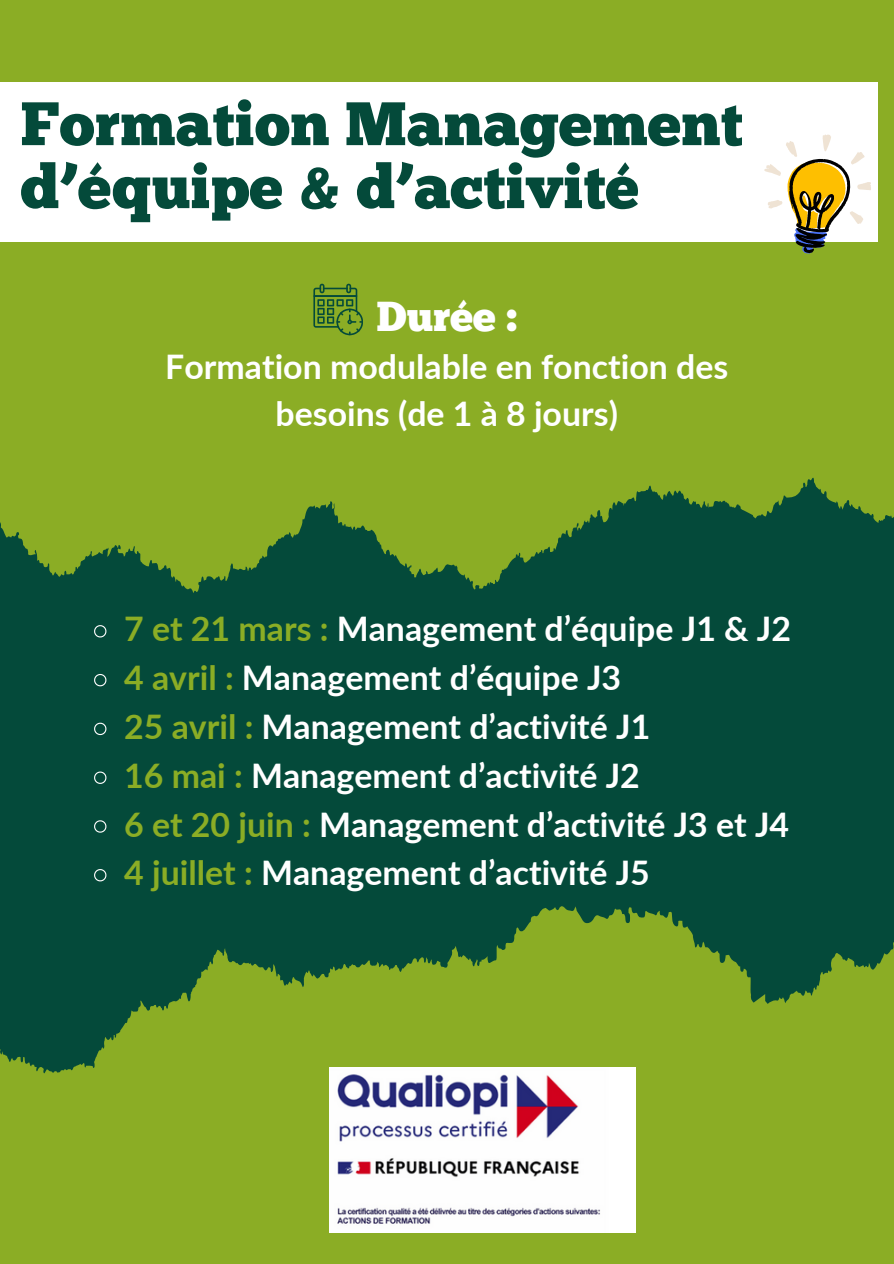
<style>
.page{position:relative;width:894px;height:1264px;background:#fff}
.page>*{position:absolute;margin:0;border:0;box-sizing:border-box;transform-origin:0 0}
.t1{font:61.2px/63px "Chunk Five";color:#044a3a}
.t2{font:41.85px "Chunk Five";color:#fff}
.t3{font:700 33.9px/47.2px "Lato";color:#fff;text-align:center}
.s1{color:#8bad25}
</style>
<div class="page">
<div style="left:0;top:0;width:893px;height:1263px;background:#8bad25"></div>
<div style="left:0;top:82px;width:877px;height:159px;background:#fff"></div>
<svg style="left:763px;top:134px;width:109px;height:120px"></svg>
<svg style="left:313px;top:284px;width:50px;height:51px"></svg>
<svg style="left:0;top:477px;width:893px;height:596px;fill:#044a3a"></svg>
<img style="left:329px;top:1067px;width:306px;height:164px">
<svg style="left:93px;top:624px;width:14px;height:14px"></svg>
<svg style="left:93px;top:673px;width:14px;height:14px"></svg>
<svg style="left:93px;top:722px;width:14px;height:13px"></svg>
<svg style="left:93px;top:770px;width:14px;height:14px"></svg>
<svg style="left:93px;top:819px;width:14px;height:14px"></svg>
<svg style="left:93px;top:868px;width:14px;height:14px"></svg>
<h1 class="t1" style="left:20px;top:98px;width:723px">Formation Management d’équipe &amp; d’activité</h1>
<p class="t2" style="left:376px;top:300px;width:142px">Durée :</p>
<p class="t3" style="left:165px;top:342px;width:564px">Formation modulable en fonction des besoins (de 1 à 8 jours)</p>
<p class="t3" style="left:124px;top:604px;width:668px"><span class="s1">7 et 21 mars :</span> Management d’équipe J1 &amp; J2</p>
<h2 class="t3" style="left:124px;top:653px;width:498px"><span class="s1">4 avril :</span> Management d’équipe J3</h2>
<h3 class="t3" style="left:124px;top:702px;width:527px"><span class="s1">25 avril :</span> Management d’activité J1</h3>
<p class="t3" style="left:124px;top:751px;width:517px"><span class="s1">16 mai :</span> Management d’activité J2</p>
<p class="t3" style="left:124px;top:799px;width:666px"><span class="s1">6 et 20 juin :</span> Management d’activité J3 et J4</p>
<p class="t3" style="left:124px;top:848px;width:527px"><span class="s1">4 juillet :</span> Management d’activité J5</p>
</div>
